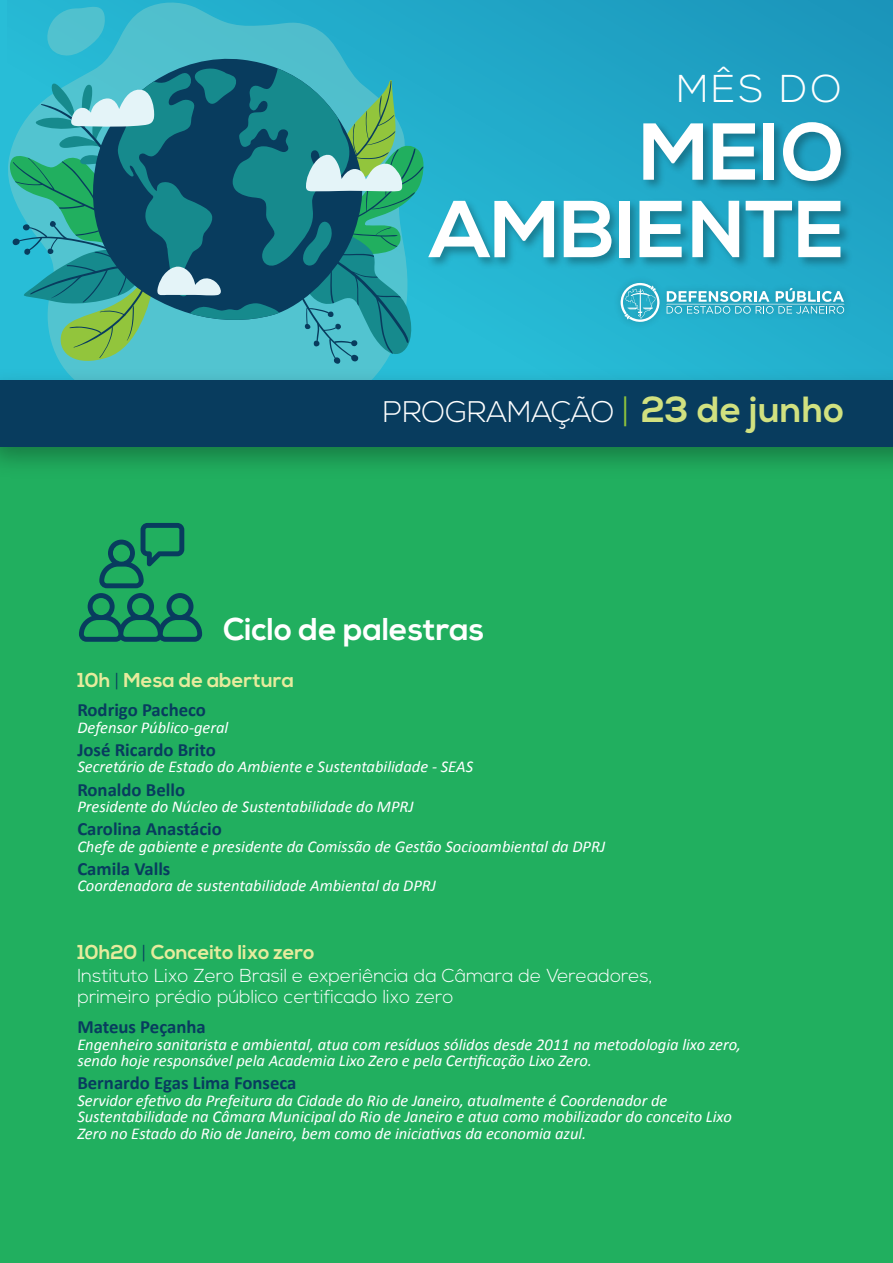
<style>
.page{position:relative;width:893px;height:1263px;background:#fff}
.page>*{position:absolute;margin:0;border:0;box-sizing:border-box;transform-origin:0 0}
.t1{font:700 80.55px/77.6px "Nexa";color:#fff;text-align:right}
.t2{font:300 38.7px "Nexa";color:#fff}
.t3{font:700 31.5px "Nexa";color:#fff}
.t4{font:300 29.7px "Nexa";color:#fff}
.t5{font:700 20.1px "Nexa";color:#e6eb9d}
.t6{font:700 18.75px "Calibri";color:#083c5e}
.t7{font:300 18.75px/21.5px "Nexa";color:#fff}
.t8{font:italic 16.5px/16.5px "Calibri";color:#fff}
.s1{font-size:36.3px;color:#92c53c}
.s2{font-weight:700;font-size:36.3px;color:#d1e180}
.s3{font-weight:300;color:#083c5e}
</style>
<div class="page">
<div style="left:0;top:395px;width:893px;height:868px;background:#21af5f"></div>
<svg style="left:8px;top:0;width:885px;height:360px;background:#20a6c7"></svg>
<svg style="left:8px;top:3px;width:399px;height:357px;background:#37b7ce"></svg>
<img style="left:0;top:360px;width:893px;height:105px">
<div style="left:0;top:380px;width:893px;height:66px;background:#083c5e"></div>
<svg style="left:83px;top:56px;width:284px;height:12px;background:#3da7ba"></svg>
<svg style="left:10px;top:68px;width:414px;height:299px;background:#319196"></svg>
<svg style="left:79px;top:523px;width:123px;height:119px"></svg>
<img style="left:423px;top:106px;width:437px;height:191px">
<div style="left:610px;top:273px;width:245px;height:59px;background:#23aecc"></div>
<svg style="left:666px;top:288px;width:179px;height:26px;background:#61bdd1"></svg>
<svg style="left:620px;top:283px;width:40px;height:39px;background:#5abfd3"></svg>
<h2 class="t2" style="left:677px;top:66px;width:167px">MÊS DO</h2>
<h1 class="t1" style="left:430px;top:116px;width:416px">MEIO<br>AMBIENTE</h1>
<h3 class="t4" style="left:383px;top:395px;width:463px">PROGRAMAÇÃO <span class="s1">|</span> <span class="s2">23 de junho</span></h3>
<h3 class="t3" style="left:223px;top:611px;width:262px">Ciclo de palestras</h3>
<p class="t5" style="left:77px;top:668px;width:218px">10h <span class="s3">|</span> Mesa de abertura</p>
<p class="t6" style="left:77px;top:697px;width:130px">Rodrigo Pacheco</p>
<p class="t8" style="left:77px;top:718px;width:153px">Defensor Público-geral</p>
<p class="t6" style="left:77px;top:736px;width:140px">José Ricardo Brito</p>
<p class="t8" style="left:77px;top:758px;width:397px">Secretário de Estado do Ambiente e Sustentabilidade - SEAS</p>
<p class="t6" style="left:77px;top:776px;width:109px">Ronaldo Bello</p>
<p class="t8" style="left:77px;top:798px;width:338px">Presidente do Núcleo de Sustentabilidade do MPRJ</p>
<p class="t6" style="left:77px;top:816px;width:146px">Carolina Anastácio</p>
<p class="t8" style="left:77px;top:837px;width:530px">Chefe de gabiente e presidente da Comissão de Gestão Socioambiental da DPRJ</p>
<p class="t6" style="left:77px;top:855px;width:95px">Camila Valls</p>
<p class="t8" style="left:77px;top:877px;width:360px">Coordenadora de sustentabilidade Ambiental da DPRJ</p>
<p class="t5" style="left:77px;top:940px;width:239px">10h20 <span class="s3">|</span> Conceito lixo zero</p>
<p class="t7" style="left:77px;top:966px;width:577px">Instituto Lixo Zero Brasil e experiência da Câmara de Vereadores, primeiro prédio público certificado lixo zero</p>
<p class="t6" style="left:77px;top:1014px;width:130px">Mateus Peçanha</p>
<p class="t8" style="left:77px;top:1035px;width:665px">Engenheiro sanitarista e ambiental, atua com resíduos sólidos desde 2011 na metodologia lixo zero, sendo hoje responsável pela Academia Lixo Zero e pela Certificação Lixo Zero.</p>
<p class="t6" style="left:77px;top:1070px;width:221px">Bernardo Egas Lima Fonseca</p>
<p class="t8" style="left:77px;top:1091px;width:656px">Servidor efetivo da Prefeitura da Cidade do Rio de Janeiro, atualmente é Coordenador de<br>Sustentabilidade na Câmara Municipal do Rio de Janeiro e atua como mobilizador do conceito Lixo<br>Zero no Estado do Rio de Janeiro, bem como de iniciativas da economia azul.</p>
</div>
